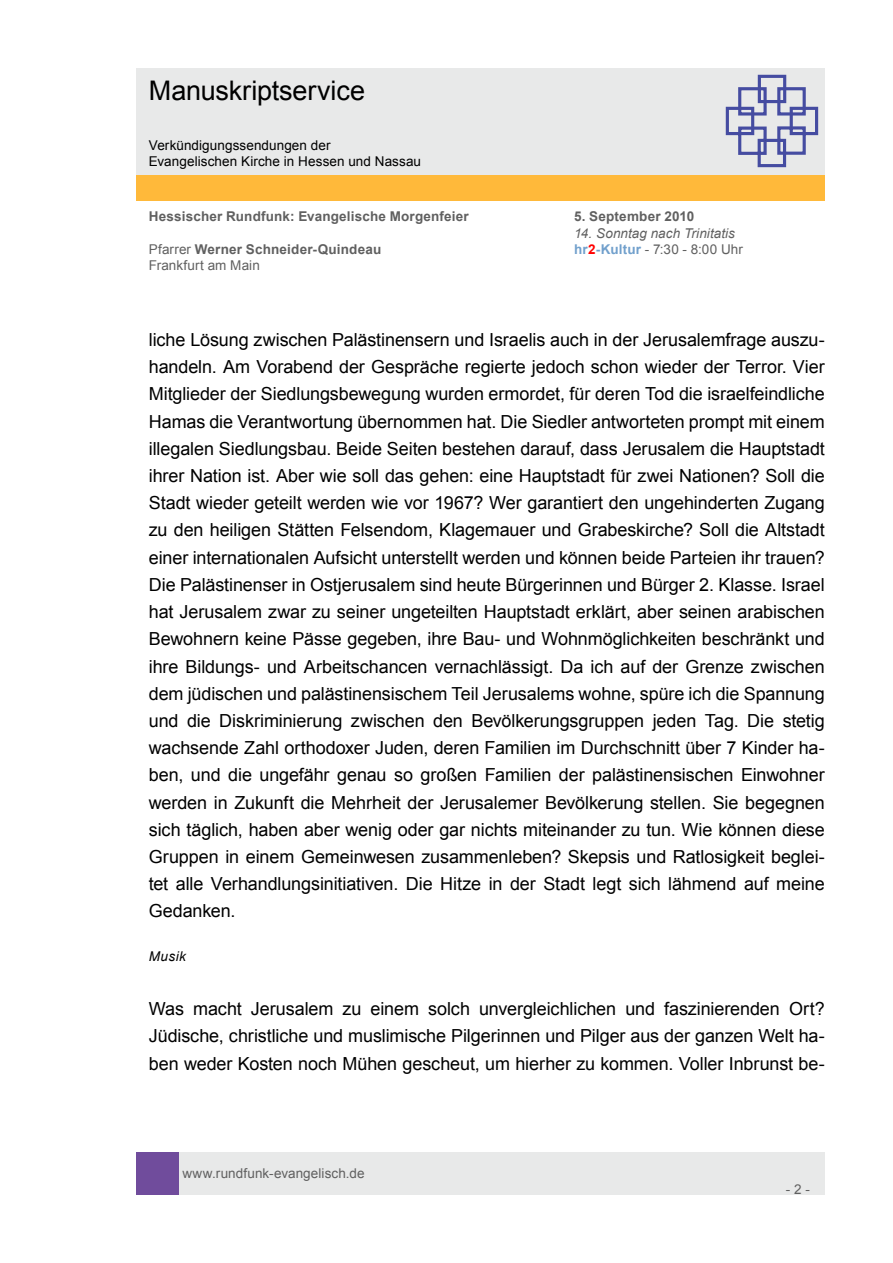
<style>
.page{position:relative;width:893px;height:1263px;background:#fff}
.page>*{position:absolute;margin:0;border:0;box-sizing:border-box;transform-origin:0 0}
.t1{font:27px "Arial";letter-spacing:-.005em;color:#000}
.t2{font:18px/27.2px "Arial";letter-spacing:-.005em;color:#000;text-align:justify}
.t3{font:700 13.5px "Arial";letter-spacing:.015em;color:#606060}
.t4{font:13.5px "Arial";letter-spacing:.005em;color:#606060}
.t5{font:13.5px/16.2px "Arial";letter-spacing:.005em;color:#000}
.t6{font:italic 13.5px "Arial";letter-spacing:.005em;color:#606060}
.t7{font:italic 13.5px "Arial";letter-spacing:.035em;color:#000}
.s1{font-weight:400}
.s2{font-weight:700;color:#71a0cc}
.s3{font-weight:700;color:#f00}
</style>
<div class="page">
<div style="left:179px;top:1152px;width:646px;height:43px;background:#e8e9e9"></div>
<div style="left:136px;top:1152px;width:43px;height:43px;background:#704c9c"></div>
<div style="left:136px;top:175px;width:689px;height:26px;background:#ffb93a"></div>
<div style="left:136px;top:68px;width:689px;height:106px;background:#e8e9e9"></div>
<svg style="left:725px;top:74px;width:94px;height:94px"></svg>
<h1 class="t1" style="left:149px;top:73px;width:218px">Manuskriptservice</h1>
<p class="t5" style="left:149px;top:137px;width:274px">Verkündigungssendungen der<br>Evangelischen Kirche in Hessen und Nassau</p>
<p class="t3" style="left:149px;top:208px;width:322px">Hessischer Rundfunk: Evangelische Morgenfeier</p>
<p class="t3" style="left:574px;top:208px;width:122px">5. September 2010</p>
<p class="t6" style="left:574px;top:224px;width:162px">14. Sonntag nach Trinitatis</p>
<p class="t3" style="left:149px;top:240px;width:234px"><span class="s1">Pfarrer</span> Werner Schneider-Quindeau</p>
<p class="t4" style="left:574px;top:240px;width:170px"><span class="s2">hr</span><span class="s3">2</span><span class="s2">-Kultur</span> - 7:30 - 8:00 Uhr</p>
<p class="t4" style="left:149px;top:256px;width:113px">Frankfurt am Main</p>
<p class="t2" style="left:149px;top:326px;width:678px">liche Lösung zwischen Palästinensern und Israelis auch in der Jerusalemfrage auszu&shy;handeln. Am Vorabend der Gespräche regierte jedoch schon wieder der Terror. Vier Mitglieder der Siedlungsbewegung wurden ermordet, für deren Tod die israelfeindliche Hamas die Verantwortung übernommen hat. Die Siedler antworteten prompt mit einem illegalen Siedlungsbau. Beide Seiten bestehen darauf, dass Jerusalem die Hauptstadt ihrer Nation ist. Aber wie soll das gehen: eine Hauptstadt für zwei Nationen? Soll die Stadt wieder geteilt werden wie vor 1967? Wer garantiert den ungehinderten Zugang zu den heiligen Stätten Felsendom, Klagemauer und Grabeskirche? Soll die Altstadt einer internationalen Aufsicht unterstellt werden und können beide Parteien ihr trauen?<br>Die Palästinenser in Ostjerusalem sind heute Bürgerinnen und Bürger 2. Klasse. Israel hat Jerusalem zwar zu seiner ungeteilten Hauptstadt erklärt, aber seinen arabischen Bewohnern keine Pässe gegeben, ihre Bau- und Wohnmöglichkeiten beschränkt und ihre Bildungs- und Arbeitschancen vernachlässigt. Da ich auf der Grenze zwischen dem jüdischen und palästinensischem Teil Jerusalems wohne, spüre ich die Spannung und die Diskriminierung zwischen den Bevölkerungsgruppen jeden Tag. Die stetig wachsende Zahl orthodoxer Juden, deren Familien im Durchschnitt über 7 Kinder ha&shy;ben, und die ungefähr genau so großen Familien der palästinensischen Einwohner werden in Zukunft die Mehrheit der Jerusalemer Bevölkerung stellen. Sie begegnen sich täglich, haben aber wenig oder gar nichts miteinander zu tun. Wie können diese Gruppen in einem Gemeinwesen zusammenleben? Skepsis und Ratlosigkeit beglei&shy;tet alle Verhandlungsinitiativen. Die Hitze in der Stadt legt sich lähmend auf meine Gedanken.</p>
<p class="t7" style="left:149px;top:947px;width:39px">Musik</p>
<p class="t2" style="left:149px;top:995px;width:678px">Was macht Jerusalem zu einem solch unvergleichlichen und faszinierenden Ort?<br>Jüdische, christliche und muslimische Pilgerinnen und Pilger aus der ganzen Welt ha&shy;ben weder Kosten noch Mühen gescheut, um hierher zu kommen. Voller Inbrunst be-</p>
<p class="t4" style="left:182px;top:1164px;width:184px">www.rundfunk-evangelisch.de</p>
<p class="t4" style="left:786px;top:1180px;width:26px">- 2 -</p>
</div>
